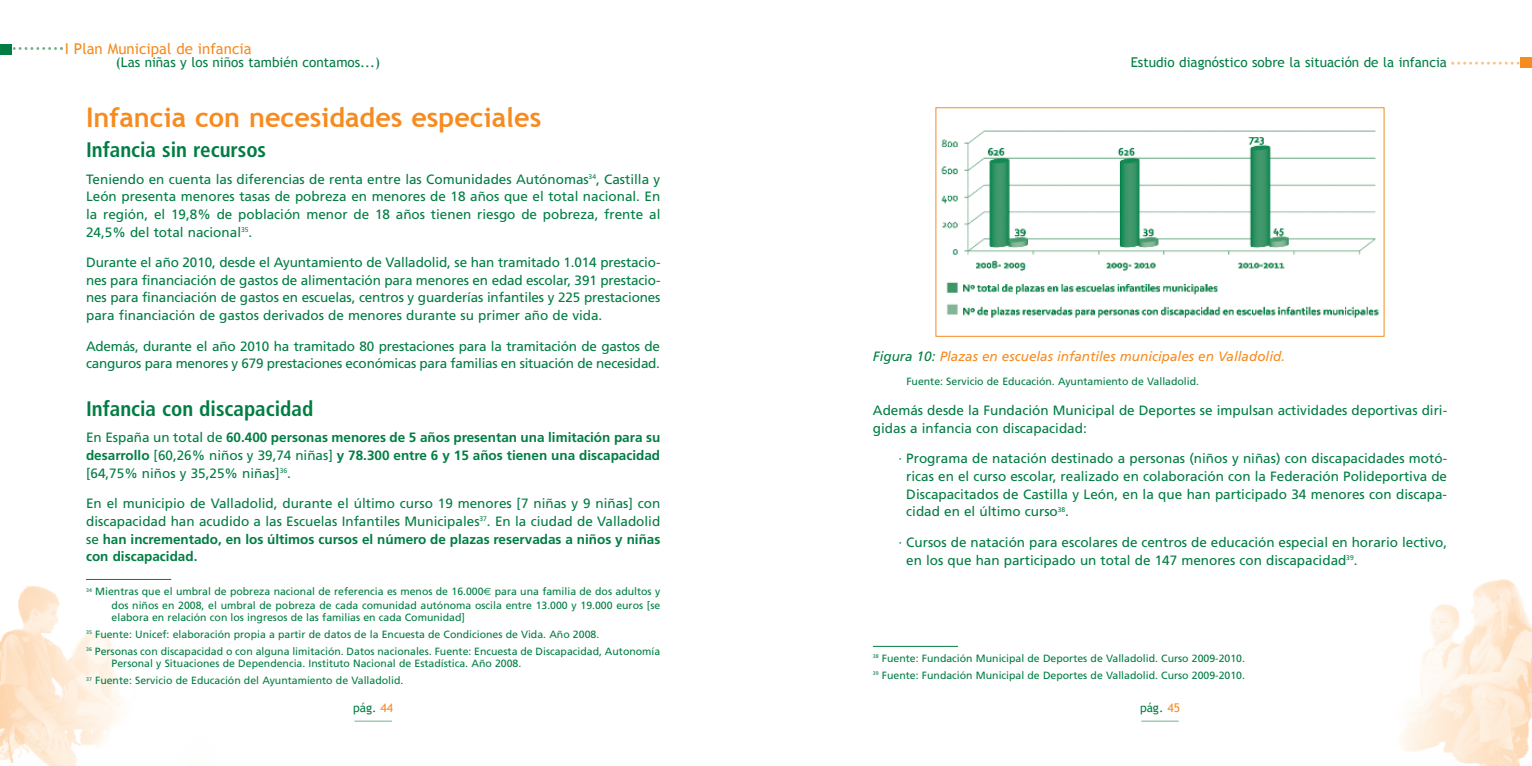
<style>
.page{position:relative;width:1532px;height:766px;background:#fff}
.page>*{position:absolute;margin:0;border:0;box-sizing:border-box;transform-origin:0 0}
.t1{font:700 27px "Trebuchet MS";color:#f68b1f}
.t2{font:700 condensed 21px "Frutiger";color:#007d43}
.t3{font:15px "Trebuchet MS";color:#f68b1f}
.t4{font:13.5px/17.7px "Frutiger";color:#007d43;text-align:justify}
.t5{font:700 13.5px/17.7px "Frutiger";color:#007d43;text-align:justify}
.t6{font:13.5px "Trebuchet MS";color:#007d43}
.t7{font:italic 13.5px "Frutiger";color:#f68b1f}
.t8{font:12px "Trebuchet MS";color:#007d43}
.t9{font:10.5px/16.8px "Frutiger";color:#007d43}
.s1{font-weight:400}
.s2{font-weight:700}
.s3{color:#007d43}
.s4{font-family:"Euro Sans"}
.s5{color:#f68b1f}
</style>
<div class="page">
<img style="left:1401px;top:579px;width:131px;height:187px">
<hr style="left:1141px;top:721px;width:37px;height:1px;background:#78af8d">
<svg style="left:1451px;top:62px;width:69px;height:3px"></svg>
<div style="left:1520px;top:58px;width:12px;height:10px;background:#f68b1f"></div>
<img style="left:0;top:586px;width:122px;height:180px">
<hr style="left:354px;top:721px;width:38px;height:1px;background:#78af8d">
<svg style="left:12px;top:47px;width:51px;height:3px"></svg>
<div style="left:0;top:44px;width:12px;height:10px;background:#007d43"></div>
<hr style="left:86px;top:579px;width:85px;height:1px;background:#007d43">
<hr style="left:873px;top:646px;width:85px;height:1px;background:#007d43">
<img style="left:941px;top:130px;width:438px;height:188px">
<div style="left:935px;top:107px;width:449px;height:230px;border:1px solid #f68b1f"></div>
<p class="t3" style="left:65px;top:40px;width:188px">I Plan Municipal de infancia</p>
<p class="t6" style="left:116px;top:54px;width:266px">(Las niñas y los niños también contamos...)</p>
<h1 class="t1" style="left:86px;top:102px;width:457px">Infancia con necesidades especiales</h1>
<h2 class="t2" style="left:86px;top:142px;width:182px">Infancia sin recursos</h2>
<p class="t4" style="left:86px;top:171px;width:576px">Teniendo en cuenta las diferencias de renta entre las Comunidades Autónomas<sup>34</sup>, Castilla y León presenta menores tasas de pobreza en menores de 18 años que el total nacional. En la región, el 19,8% de población menor de 18 años tienen riesgo de pobreza, frente al 24,5% del total nacional<sup>35</sup>.</p>
<p class="t4" style="left:86px;top:255px;width:576px">Durante el año 2010, desde el Ayuntamiento de Valladolid, se han tramitado 1.014 prestacio&shy;nes para financiación de gastos de alimentación para menores en edad escolar, 391 prestacio&shy;nes para financiación de gastos en escuelas, centros y guarderías infantiles y 225 prestaciones para financiación de gastos derivados de menores durante su primer año de vida.</p>
<p class="t4" style="left:86px;top:338px;width:575px">Además, durante el año 2010 ha tramitado 80 prestaciones para la tramitación de gastos de canguros para menores y 679 prestaciones económicas para familias en situación de necesidad.</p>
<h2 class="t2" style="left:86px;top:400px;width:229px">Infancia con discapacidad</h2>
<p class="t5" style="left:86px;top:430px;width:576px"><span class="s1">En España un total de</span> 60.400 personas menores de 5 años presentan una limitación para su desarrollo <span class="s1">[60,26% niños y 39,74 niñas]</span> y 78.300 entre 6 y 15 años tienen una discapacidad <span class="s1">[64,75% niños y 35,25% niñas]</span><sup>36</sup><span class="s1">.</span></p>
<p class="t4" style="left:86px;top:496px;width:576px">En el municipio de Valladolid, durante el último curso 19 menores [7 niñas y 9 niñas] con discapacidad han acudido a las Escuelas Infantiles Municipales<sup>37</sup>. En la ciudad de Valladolid se <span class="s2">han incrementado, en los últimos cursos el número de plazas reservadas a niños y niñas con discapacidad.</span></p>
<p class="t6" style="left:1130px;top:54px;width:318px">Estudio diagnóstico sobre la situación de la infancia</p>
<p class="t7" style="left:873px;top:351px;width:414px"><span class="s3">Figura 10:</span> Plazas en escuelas infantiles municipales en Valladolid.</p>
<p class="t9" style="left:906px;top:373px;width:294px">Fuente: Servicio de Educación. Ayuntamiento de Valladolid.</p>
<p class="t4" style="left:873px;top:403px;width:576px">Además desde la Fundación Municipal de Deportes se impulsan actividades deportivas diri&shy;gidas a infancia con discapacidad:</p>
<p class="t4" style="left:906px;top:451px;width:542px;text-indent:-8px">· Programa de natación destinado a personas (niños y niñas) con discapacidades motó&shy;ricas en el curso escolar, realizado en colaboración con la Federación Polideportiva de Discapacitados de Castilla y León, en la que han participado 34 menores con discapa&shy;cidad en el último curso<sup>38</sup>.</p>
<p class="t4" style="left:906px;top:534px;width:542px;text-indent:-8px">· Cursos de natación para escolares de centros de educación especial en horario lectivo, en los que han participado un total de 147 menores con discapacidad<sup>39</sup>.</p>
<p class="t9" style="left:112px;top:586px;width:550px;line-height:12.9px;text-align:justify;text-indent:-25px"><sup>34</sup> Mientras que el umbral de pobreza nacional de referencia es menos de 16.000<span class="s4">€</span> para una familia de dos adultos y dos niños en 2008, el umbral de pobreza de cada comunidad autónoma oscila entre 13.000 y 19.000 euros [se elabora en relación con los ingresos de las familias en cada Comunidad]</p>
<p class="t9" style="left:86px;top:627px;width:576px"><sup>35</sup> Fuente: Unicef: elaboración propia a partir de datos de la Encuesta de Condiciones de Vida. Año 2008.<br><sup>36</sup> Personas con discapacidad o con alguna limitación. Datos nacionales. Fuente: Encuesta de Discapacidad, Autonomía</p>
<p class="t9" style="left:86px;top:656px;width:437px;text-indent:25px">Personal y Situaciones de Dependencia. Instituto Nacional de Estadística. Año 2008.<br><sup>37</sup> Fuente: Servicio de Educación del Ayuntamiento de Valladolid.</p>
<p class="t9" style="left:873px;top:651px;width:374px"><sup>38</sup> Fuente: Fundación Municipal de Deportes de Valladolid. Curso 2009-2010.<br><sup>39</sup> Fuente: Fundación Municipal de Deportes de Valladolid. Curso 2009-2010.</p>
<p class="t8" style="left:353px;top:701px;width:41px">pág. <span class="s5">44</span></p>
<p class="t8" style="left:1140px;top:701px;width:41px">pág. <span class="s5">45</span></p>
</div>
